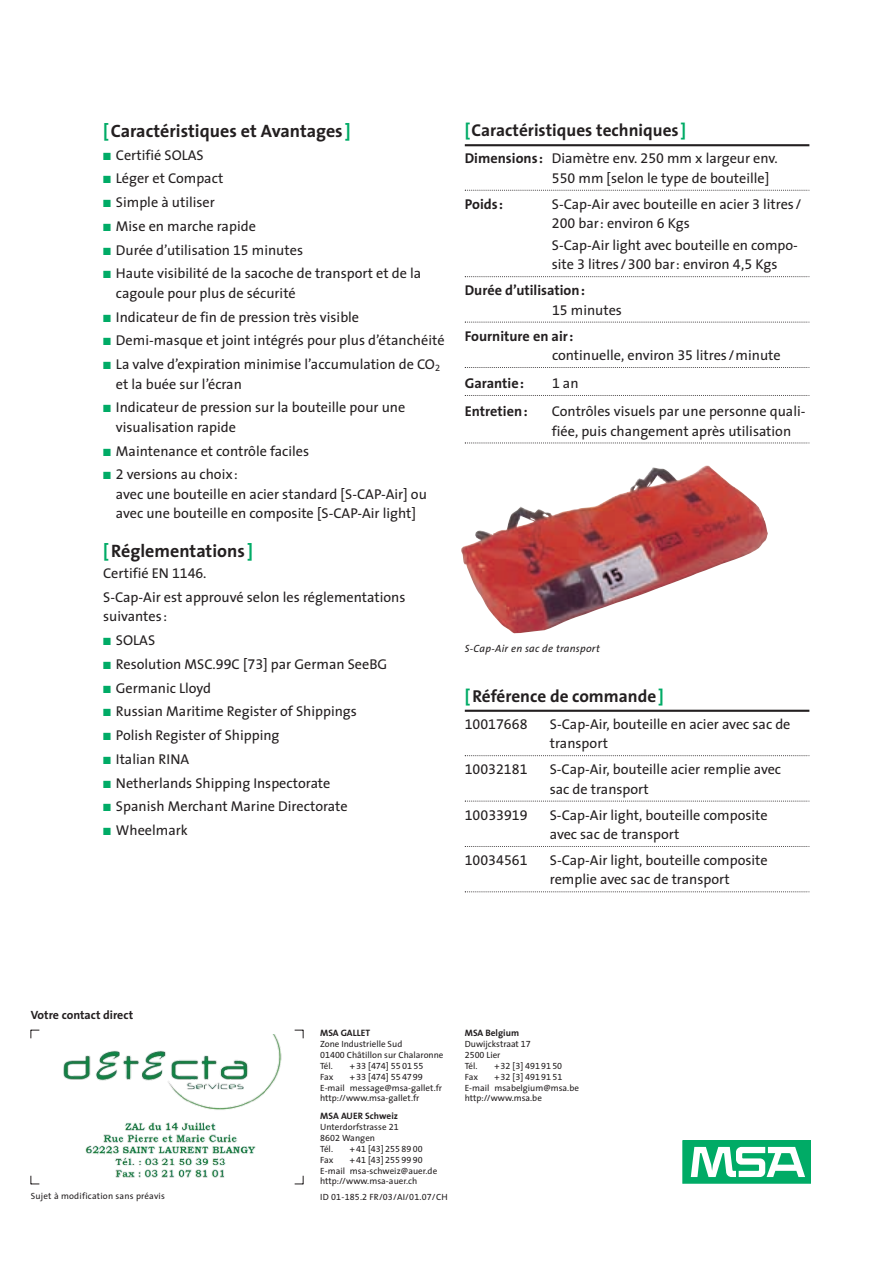
<style>
.page{position:relative;width:893px;height:1263px;background:#fff}
.page>*{position:absolute;margin:0;border:0;box-sizing:border-box;transform-origin:0 0}
.t1{font:700 18px "The Sans Spezial";color:#231f20}
.t2{font:700 18px "The Sans";color:#231f20}
.t3{font:700 17.25px "The Sans Spezial";color:#231f20}
.t4{font:14.25px/19.5px "The Sans Spezial";color:#231f20}
.t5{font:700 14.25px "The Sans Spezial";color:#231f20}
.t6{font:700 12px "The Sans";color:#231f20}
.t7{font:italic 10.5px "The Sans";letter-spacing:.025em;color:#231f20}
.t8{font:700 9.3px "The Sans Spezial";color:#231f20}
.t9{font:700 9.3px "The Sans";color:#231f20}
.t10{font:9px/10.8px "The Sans Spezial";color:#231f20}
.t11{font:9px "The Sans Spezial";letter-spacing:.02em;color:#231f20}
.t12{font:9px "The Sans";color:#231f20}
.s1{color:#00ab66}
.s2{font-weight:700}
.s3{font-family:"The Sans Spezial"}
</style>
<div class="page">
<div style="left:682px;top:1141px;width:128px;height:42px;background:#00ab66"></div>
<svg style="left:690px;top:1147px;width:115px;height:30px"></svg>
<img style="left:461px;top:465px;width:306px;height:168px">
<hr style="left:465px;top:144px;width:344px;height:2px;background:#231f20">
<svg style="left:465px;top:190px;width:344px;height:1px"></svg>
<svg style="left:465px;top:276px;width:344px;height:1px"></svg>
<svg style="left:465px;top:322px;width:344px;height:1px"></svg>
<svg style="left:465px;top:367px;width:344px;height:1px"></svg>
<svg style="left:465px;top:395px;width:344px;height:1px"></svg>
<svg style="left:465px;top:443px;width:344px;height:1px"></svg>
<hr style="left:465px;top:710px;width:344px;height:2px;background:#231f20">
<svg style="left:465px;top:755px;width:344px;height:1px"></svg>
<svg style="left:465px;top:801px;width:344px;height:1px"></svg>
<svg style="left:465px;top:846px;width:344px;height:1px"></svg>
<svg style="left:465px;top:891px;width:344px;height:1px"></svg>
<svg style="left:31px;top:1030px;width:8px;height:8px"></svg>
<svg style="left:294px;top:1030px;width:10px;height:8px"></svg>
<svg style="left:294px;top:1176px;width:10px;height:9px"></svg>
<svg style="left:31px;top:1176px;width:8px;height:9px"></svg>
<img style="left:63px;top:1034px;width:219px;height:144px">
<p class="t1" style="left:103px;top:124px;width:249px"><span class="s1">[</span>Caractéristiques et Avantages <span class="s1">]</span></p>
<p class="t4" style="left:103px;top:146px;width:102px"><span class="s1">■</span> Certifié SOLAS</p>
<p class="t4" style="left:103px;top:170px;width:122px"><span class="s1">■</span> Léger et Compact</p>
<p class="t4" style="left:103px;top:194px;width:113px"><span class="s1">■</span> Simple à utiliser</p>
<p class="t4" style="left:103px;top:218px;width:154px"><span class="s1">■</span> Mise en marche rapide</p>
<p class="t4" style="left:103px;top:241px;width:201px"><span class="s1">■</span> Durée d’utilisation 15 minutes</p>
<p class="t4" style="left:116px;top:265px;width:307px;text-indent:-13px"><span class="s1">■</span> Haute visibilité de la sacoche de transport et de la cagoule pour plus de sécurité</p>
<p class="t4" style="left:103px;top:308px;width:257px"><span class="s1">■</span> Indicateur de fin de pression très visible</p>
<p class="t4" style="left:103px;top:332px;width:343px"><span class="s1">■</span> Demi-masque et joint intégrés pour plus d’étanchéité</p>
<p class="t4" style="left:116px;top:356px;width:326px;text-indent:-13px"><span class="s1">■</span> La valve d’expiration minimise l’accumulation de CO<sub>2 </sub>et la buée sur l’écran</p>
<p class="t4" style="left:116px;top:399px;width:291px;text-indent:-13px"><span class="s1">■</span> Indicateur de pression sur la bouteille pour une visualisation rapide</p>
<p class="t4" style="left:103px;top:442px;width:207px"><span class="s1">■</span> Maintenance et contrôle faciles</p>
<p class="t4" style="left:116px;top:466px;width:312px;text-indent:-13px"><span class="s1">■</span> 2 versions au choix :<br>avec une bouteille en acier standard [S-CAP-Air] ou avec une bouteille en composite [S-CAP-Air light]</p>
<p class="t2" style="left:103px;top:543px;width:151px"><span class="s1">[</span>Réglementations <span class="s1">]</span></p>
<p class="t4" style="left:103px;top:563px;width:304px;line-height:23.7px">Certifié EN 1146.<br>S-Cap-Air est approuvé selon les réglementations</p>
<p class="t4" style="left:103px;top:608px;width:65px">suivantes :</p>
<p class="t4" style="left:103px;top:632px;width:53px"><span class="s1">■</span> SOLAS</p>
<p class="t4" style="left:103px;top:656px;width:285px"><span class="s1">■</span> Resolution MSC.99C [73] par German SeeBG</p>
<p class="t4" style="left:103px;top:680px;width:109px"><span class="s1">■</span> Germanic Lloyd</p>
<p class="t4" style="left:103px;top:703px;width:255px"><span class="s1">■</span> Russian Maritime Register of Shippings</p>
<p class="t4" style="left:103px;top:727px;width:178px"><span class="s1">■</span> Polish Register of Shipping</p>
<p class="t4" style="left:103px;top:751px;width:88px"><span class="s1">■</span> Italian RINA</p>
<p class="t4" style="left:103px;top:775px;width:229px"><span class="s1">■</span> Netherlands Shipping Inspectorate</p>
<p class="t4" style="left:103px;top:798px;width:246px"><span class="s1">■</span> Spanish Merchant Marine Directorate</p>
<p class="t4" style="left:103px;top:822px;width:86px"><span class="s1">■</span> Wheelmark</p>
<p class="t3" style="left:465px;top:124px;width:223px"><span class="s1">[</span>Caractéristiques techniques<span class="s1">]</span></p>
<p class="t4" style="left:552px;top:150px;width:227px;text-indent:-87px"><span class="s2">Dimensions :</span> Diamètre env. 250 mm x largeur env.<br>550 mm [selon le type de bouteille]</p>
<p class="t5" style="left:465px;top:198px;width:40px">Poids :</p>
<p class="t4" style="left:552px;top:195px;width:251px">S-Cap-Air avec bouteille en acier 3 litres/<br>200 bar: environ 6 Kgs</p>
<p class="t4" style="left:552px;top:237px;width:248px">S-Cap-Air light avec bouteille en compo&shy;site 3 litres /300 bar: environ 4,5 Kgs</p>
<p class="t5" style="left:465px;top:285px;width:122px">Durée d’utilisation:</p>
<p class="t4" style="left:552px;top:302px;width:71px">15 minutes</p>
<p class="t5" style="left:465px;top:330px;width:110px">Fourniture en air:</p>
<p class="t4" style="left:552px;top:347px;width:230px">continuelle, environ 35 litres/minute</p>
<p class="t5" style="left:465px;top:378px;width:61px">Garantie :</p>
<p class="t4" style="left:552px;top:375px;width:28px">1 an</p>
<p class="t5" style="left:465px;top:406px;width:64px">Entretien :</p>
<p class="t4" style="left:552px;top:403px;width:255px">Contrôles visuels par une personne quali&shy;fiée, puis changement après utilisation</p>
<p class="t7" style="left:465px;top:644px;width:136px">S-Cap-Air en sac de transport</p>
<p class="t3" style="left:465px;top:689px;width:200px"><span class="s1">[</span>Référence de commande<span class="s1">]</span></p>
<p class="t4" style="left:465px;top:716px;width:64px">10017668</p>
<p class="t4" style="left:550px;top:716px;width:242px">S-Cap-Air, bouteille en acier avec sac de transport</p>
<p class="t4" style="left:465px;top:761px;width:64px">10032181</p>
<p class="t4" style="left:549px;top:761px;width:233px">S-Cap-Air, bouteille acier remplie avec sac de transport</p>
<p class="t4" style="left:465px;top:806px;width:64px">10033919</p>
<p class="t4" style="left:549px;top:806px;width:219px">S-Cap-Air light, bouteille composite avec sac de transport</p>
<p class="t4" style="left:465px;top:852px;width:64px">10034561</p>
<p class="t4" style="left:549px;top:852px;width:219px">S-Cap-Air light, bouteille composite remplie avec sac de transport</p>
<p class="t6" style="left:31px;top:1010px;width:104px">Votre contact direct</p>
<p class="t11" style="left:31px;top:1193px;width:136px">Sujet à modification sans préavis</p>
<p class="t9" style="left:320px;top:1029px;width:51px">MSA GALLET</p>
<p class="t10" style="left:320px;top:1040px;width:125px">Zone Industrielle Sud<br>01400 Châtillon sur Chalaronne<br>Tél.</p>
<p class="t10" style="left:350px;top:1061px;width:75px">+ 33 [474] 5501 55</p>
<p class="t10" style="left:320px;top:1072px;width:123px;text-indent:30px">+ 33 [474] 554799<br>E-mail message@msa-gallet.fr http://www.msa-gallet.fr</p>
<p class="t8" style="left:320px;top:1112px;width:79px">MSA AUER Schweiz</p>
<p class="t10" style="left:320px;top:1123px;width:80px">Unterdorfstrasse 21<br>8602 Wangen<br>Tél.</p>
<p class="t10" style="left:320px;top:1072px;width:15px">Fax</p>
<p class="t10" style="left:350px;top:1144px;width:74px">+ 41 [43] 255 89 00</p>
<p class="t10" style="left:320px;top:1155px;width:119px;text-indent:30px">+ 41 [43] 255 99 90<br>E-mail msa-schweiz@auer.de http://www.msa-auer.ch</p>
<p class="t10" style="left:320px;top:1192px;width:129px">ID 01-185.2 FR/03/AI/01.07/CH</p>
<p class="t10" style="left:320px;top:1155px;width:15px">Fax</p>
<p class="t8" style="left:465px;top:1029px;width:56px">MSA Belgium</p>
<p class="t10" style="left:465px;top:1040px;width:68px">Duwijckstraat 17<br>2500 Lier<br>Tél.</p>
<p class="t10" style="left:494px;top:1061px;width:69px">+ 32 [3] 491 91 50</p>
<p class="t10" style="left:465px;top:1072px;width:116px;text-indent:30px">+ 32 [3] 491 91 51<br>E-mail msabelgium@msa.be</p>
<p class="t12" style="left:465px;top:1095px;width:79px"><span class="s3">http://</span>www.msa.be</p>
<p class="t10" style="left:465px;top:1072px;width:15px">Fax</p>
</div>
